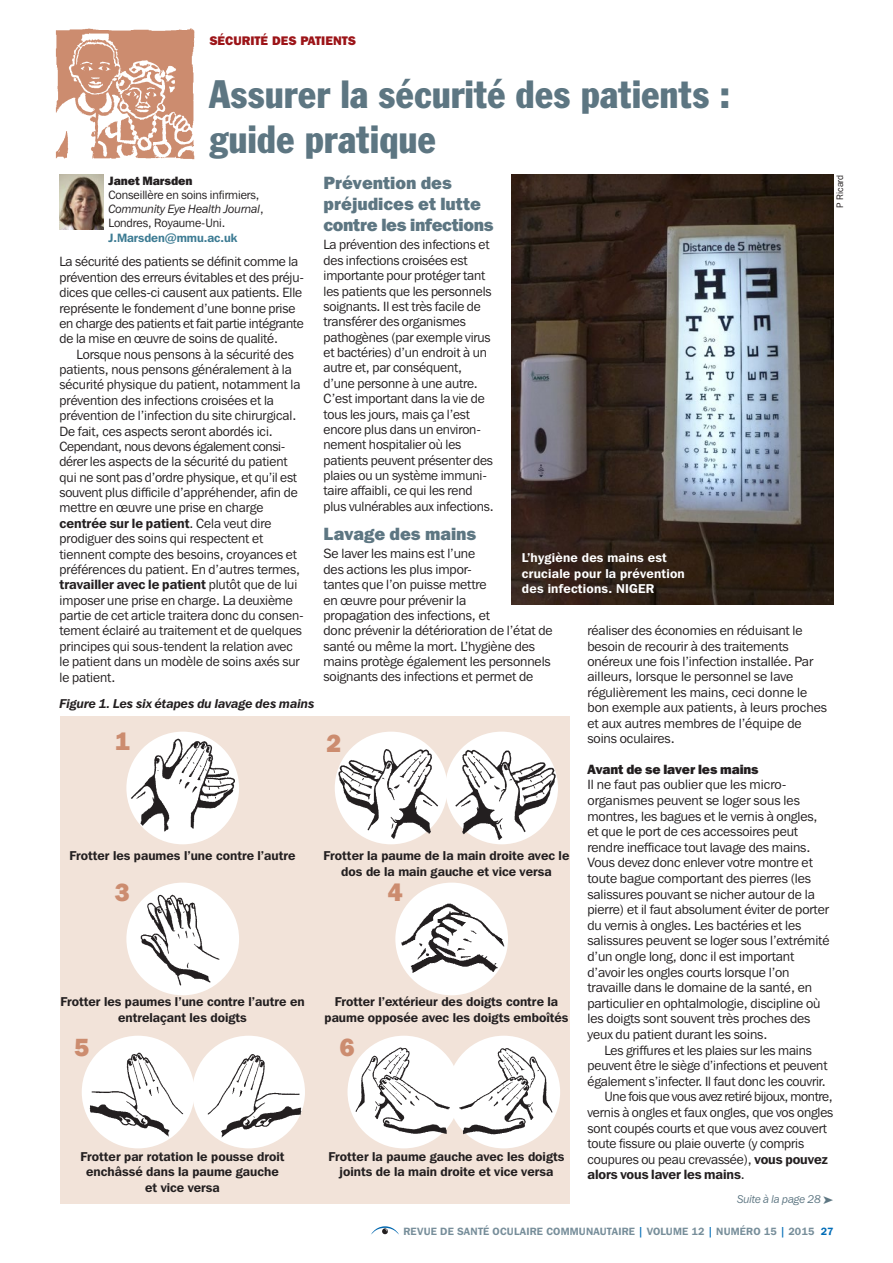
<style>
.page{position:relative;width:893px;height:1263px;background:#fff}
.page>*{position:absolute;margin:0;border:0;box-sizing:border-box;transform-origin:0 0}
.t1{font:condensed 39px/45px "Franklin Gothic BT";color:#5d7682}
.t2{font:800 24.75px "Franklin Gothic IT Cby BT";color:#cc8c6f}
.t3{font:800 17.7px/21px "Franklin Gothic IT Cby BT";color:#5d7682}
.t4{font:13.35px/15.5px "Franklin Gothic IT Cby BT";letter-spacing:-.005em;color:#231f20}
.t5{font:13.35px "Franklin Gothic IT Cby BT";letter-spacing:-.025em;color:#231f20}
.t6{font:600 13.35px "Franklin Gothic IT Cby BT";letter-spacing:-.01em;color:#231f20}
.t7{font:800 13.35px "Franklin Gothic IT Cby BT";letter-spacing:-.01em;color:#231f20}
.t8{font:600 12.75px/15.8px "Franklin Gothic IT Cby BT";color:#231f20;text-align:center}
.t9{font:600 12.75px/15.8px "Franklin Gothic IT Cby BT";letter-spacing:.02em;color:#fff}
.t10{font:italic 600 12.75px "Franklin Gothic IT Cby BT";letter-spacing:-.005em;color:#231f20}
.t11{font:800 12.3px "Franklin Gothic IT Cby BT";color:#9c1418}
.t12{font:12px/14.2px "Franklin Gothic IT Cby BT";letter-spacing:-.005em;color:#231f20}
.t13{font:600 12px "Franklin Gothic IT Cby BT";letter-spacing:-.005em;color:#3c7b93}
.t14{font:800 12px "Franklin Gothic IT Cby BT";letter-spacing:-.01em;color:#231f20}
.t15{font:italic 11.25px "Franklin Gothic IT Cby BT";letter-spacing:-.01em;color:#5d7682}
.t16{font:600 10.5px "Franklin Gothic IT Cby BT";letter-spacing:.02em;color:#778e9a}
.t17{font:9.3px "Franklin Gothic IT Cby BT";color:#231f20}
.s1{font-style:italic}
.s2{font-weight:600}
.s3{font-weight:400}
.s4{color:#006cb7}
</style>
<div class="page">
<svg style="left:371px;top:1226px;width:28px;height:9px"></svg>
<img style="left:60px;top:175px;width:44px;height:55px">
<img style="left:55px;top:28px;width:140px;height:131px">
<div style="left:60px;top:716px;width:509px;height:487px;background:#f2e3d9"></div>
<div style="left:126px;top:732px;width:113px;height:112px;background:#fff;border-radius:50%"></div>
<div style="left:126px;top:882px;width:113px;height:113px;background:#fff;border-radius:50%"></div>
<div style="left:82px;top:1036px;width:112px;height:112px;background:#fff;border-radius:50%"></div>
<div style="left:192px;top:1036px;width:113px;height:112px;background:#fff;border-radius:50%"></div>
<div style="left:347px;top:1036px;width:113px;height:112px;background:#fff;border-radius:50%"></div>
<div style="left:447px;top:1036px;width:113px;height:112px;background:#fff;border-radius:50%"></div>
<div style="left:395px;top:882px;width:113px;height:113px;background:#fff;border-radius:50%"></div>
<div style="left:335px;top:732px;width:112px;height:112px;background:#fff;border-radius:50%"></div>
<div style="left:445px;top:732px;width:113px;height:112px;background:#fff;border-radius:50%"></div>
<img style="left:130px;top:737px;width:107px;height:96px">
<img style="left:338px;top:747px;width:219px;height:95px">
<img style="left:139px;top:893px;width:81px;height:93px">
<img style="left:398px;top:901px;width:108px;height:75px">
<img style="left:86px;top:1050px;width:219px;height:92px">
<img style="left:351px;top:1042px;width:207px;height:97px">
<img style="left:511px;top:175px;width:322px;height:429px">
<p class="t11" style="left:209px;top:33px;width:148px">SÉCURITÉ DES PATIENTS</p>
<h1 class="t1" style="left:209px;top:71px;width:523px">Assurer la sécurité des patients : guide pratique</h1>
<p class="t17" style="left:834px;top:208px;width:34px;rotate:-90deg">P Ricard</p>
<h3 class="t3" style="left:323px;top:172px;width:172px">Prévention des préjudices et lutte contre les infections</h3>
<p class="t4" style="left:323px;top:237px;width:172px">La prévention des infections et des infections croisées est importante pour protéger tant les patients que les personnels soignants. Il est très facile de transférer des organismes pathogènes (par exemple virus et bactéries) d’un endroit à un autre et, par conséquent, d’une personne à une autre.<br>C’est important dans la vie de tous les jours, mais ça l’est encore plus dans un environ&shy;nement hospitalier où les patients peuvent présenter des plaies ou un système immuni&shy;taire affaibli, ce qui les rend plus vulnérables aux infections.</p>
<h3 class="t3" style="left:323px;top:523px;width:154px">Lavage des mains</h3>
<p class="t4" style="left:323px;top:546px;width:231px">Se laver les mains est l’une<br>des actions les plus impor-<br>tantes que l’on puisse mettre<br>en œuvre pour prévenir la<br>propagation des infections, et<br>donc prévenir la détérioration de l’état de santé ou même la mort. L’hygiène des mains protège également les personnels soignants des infections et permet de</p>
<p class="t14" style="left:108px;top:173px;width:86px">Janet Marsden</p>
<p class="t12" style="left:108px;top:187px;width:157px">Conseillère en soins infirmiers,<br><span class="s1">Community Eye Health Journal</span>,<br>Londres, Royaume-Uni.</p>
<p class="t13" style="left:108px;top:230px;width:130px">J.Marsden@mmu.ac.uk</p>
<p class="t4" style="left:60px;top:254px;width:246px">La sécurité des patients se définit comme la prévention des erreurs évitables et des préju&shy;dices que celles-ci causent aux patients. Elle représente le fondement d’une bonne prise en charge des patients et fait partie intégrante de la mise en œuvre de soins de qualité.</p>
<p class="t4" style="left:60px;top:346px;width:246px;text-indent:17px">Lorsque nous pensons à la sécurité des patients, nous pensons généralement à la sécurité physique du patient, notamment la prévention des infections croisées et la prévention de l’infection du site chirurgical.<br>De fait, ces aspects seront abordés ici.<br>Cependant, nous devons également consi&shy;dérer les aspects de la sécurité du patient qui ne sont pas d’ordre physique, et qu’il est souvent plus difficile d’appréhender, afin de mettre en œuvre une prise en charge <span class="s2">centrée sur le patient</span>. Cela veut dire prodiguer des soins qui respectent et tiennent compte des besoins, croyances et préférences du patient. En d’autres termes, <span class="s2">travailler avec le patient</span> plutôt que de lui imposer une prise en charge. La deuxième partie de cet article traitera donc du consen&shy;tement éclairé au traitement et de quelques principes qui sous-tendent la relation avec le patient dans un modèle de soins axés sur le patient.</p>
<p class="t9" style="left:522px;top:549px;width:164px">L’hygiène des mains est cruciale pour la prévention des infections. NIGER</p>
<p class="t4" style="left:587px;top:623px;width:241px">réaliser des économies en réduisant le besoin de recourir à des traitements onéreux une fois l’infection installée. Par ailleurs, lorsque le personnel se lave régulièrement les mains, ceci donne le bon exemple aux patients, à leurs proches et aux autres membres de l’équipe de soins oculaires.</p>
<p class="t7" style="left:587px;top:760px;width:173px">Avant de se laver les mains</p>
<p class="t4" style="left:587px;top:777px;width:244px">Il ne faut pas oublier que les micro&shy;organismes peuvent se loger sous les montres, les bagues et le vernis à ongles, et que le port de ces accessoires peut rendre inefficace tout lavage des mains.<br>Vous devez donc enlever votre montre et toute bague comportant des pierres (les salissures pouvant se nicher autour de la pierre) et il faut absolument éviter de porter du vernis à ongles. Les bactéries et les salissures peuvent se loger sous l’extrémité d’un ongle long, donc il est important d’avoir les ongles courts lorsque l’on travaille dans le domaine de la santé, en particulier en ophtalmologie, discipline où les doigts sont souvent très proches des yeux du patient durant les soins.</p>
<p class="t4" style="left:604px;top:1042px;width:209px">Les griffures et les plaies sur les mains</p>
<p class="t4" style="left:587px;top:1057px;width:241px">peuvent être le siège d’infections et peuvent</p>
<p class="t4" style="left:587px;top:1073px;width:240px">également s’infecter. Il faut donc les couvrir.</p>
<p class="t5" style="left:604px;top:1088px;width:230px">Une fois que vous avez retiré bijoux, montre,</p>
<p class="t4" style="left:587px;top:1104px;width:247px">vernis à ongles et faux ongles, que vos ongles</p>
<p class="t4" style="left:587px;top:1120px;width:241px">sont coupés courts et que vous avez couvert</p>
<p class="t4" style="left:587px;top:1135px;width:218px">toute fissure ou plaie ouverte (y compris</p>
<p class="t4" style="left:587px;top:1151px;width:242px">coupures ou peau crevassée), <span class="s2">vous pouvez</span></p>
<p class="t6" style="left:587px;top:1166px;width:159px">alors vous laver les mains<span class="s3">.</span></p>
<p class="t15" style="left:737px;top:1192px;width:98px">Suite à la page 28 ➤</p>
<p class="t10" style="left:60px;top:695px;width:257px">Figure 1. Les six étapes du lavage des mains</p>
<h2 class="t2" style="left:114px;top:725px;width:17px">1</h2>
<h2 class="t2" style="left:326px;top:728px;width:17px">2</h2>
<p class="t8" style="left:69px;top:847px;width:228px">Frotter les paumes l’une contre l’autre</p>
<p class="t8" style="left:324px;top:847px;width:247px">Frotter la paume de la main droite avec le dos de la main gauche et vice versa</p>
<h2 class="t2" style="left:114px;top:876px;width:17px">3</h2>
<h2 class="t2" style="left:388px;top:876px;width:17px">4</h2>
<p class="t8" style="left:60px;top:993px;width:246px">Frotter les paumes l’une contre l’autre en entrelaçant les doigts</p>
<p class="t8" style="left:325px;top:993px;width:245px">Frotter l’extérieur des doigts contre la paume opposée avec les doigts emboîtés</p>
<h2 class="t2" style="left:74px;top:1032px;width:17px">5</h2>
<h2 class="t2" style="left:340px;top:1032px;width:17px">6</h2>
<p class="t8" style="left:81px;top:1148px;width:205px">Frotter par rotation le pousse droit enchâssé dans la paume gauche et vice versa</p>
<p class="t8" style="left:329px;top:1148px;width:237px">Frotter la paume gauche avec les doigts joints de la main droite et vice versa</p>
<p class="t16" style="left:403px;top:1225px;width:431px">REVUE DE SANTÉ OCULAIRE COMMUNAUTAIRE <span class="s4">|</span> VOLUME 12 <span class="s4">|</span> NUMÉRO 15 <span class="s4">|</span> 2015 <span class="s4">27</span></p>
</div>
